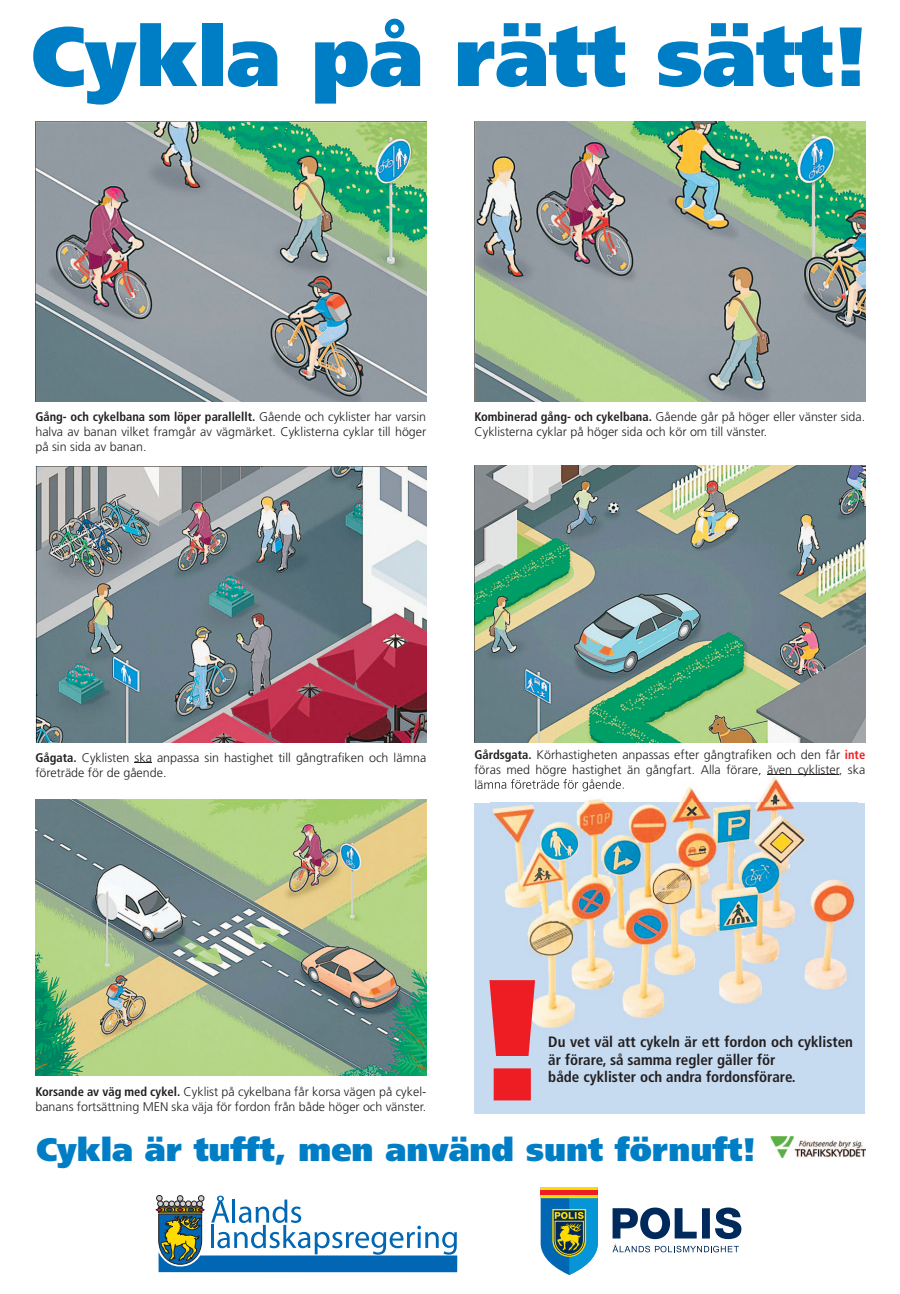
<style>
.page{position:relative;width:900px;height:1294px;background:#fff}
.page>*{position:absolute;margin:0;border:0;box-sizing:border-box;transform-origin:0 0}
.t1{font:900 172.25px "Frutiger";color:#ee1d23}
.t2{font:900 83.75px "Frutiger";color:#007ec5}
.t3{font:900 32.5px "Frutiger";color:#007ec5}
.t4{font:700 condensed 15px/17.5px "Frutiger";color:#231f20}
.t5{font:300 12.5px/15px "Frutiger";color:#231f20}
.s1{font-weight:700;font-stretch:condensed}
.s2{font-weight:700;font-stretch:condensed;color:#ee1d23}
</style>
<div class="page">
<img style="left:35px;top:122px;width:391px;height:280px">
<img style="left:474px;top:465px;width:391px;height:277px">
<hr style="left:767px;top:774px;width:72px;height:1px;background:#231f20">
<img style="left:475px;top:121px;width:390px;height:281px">
<img style="left:35px;top:799px;width:391px;height:276px">
<img style="left:35px;top:466px;width:391px;height:276px">
<svg style="left:135px;top:762px;width:17px;height:1px"></svg>
<img style="left:770px;top:1136px;width:95px;height:21px">
<div style="left:474px;top:802px;width:391px;height:311px;background:#c6daf0"></div>
<img style="left:492px;top:776px;width:363px;height:252px">
<img style="left:550px;top:775px;width:210px;height:1px">
<img style="left:491px;top:779px;width:133px;height:12px">
<div style="left:156px;top:1194px;width:7px;height:7px;border:1px solid #231f20;border-radius:50%"></div>
<svg style="left:156px;top:1195px;width:301px;height:77px"></svg>
<svg style="left:613px;top:1244px;width:126px;height:8px"></svg>
<svg style="left:613px;top:1207px;width:84px;height:31px"></svg>
<div style="left:702px;top:1208px;width:8px;height:30px;background:#00295c"></div>
<svg style="left:715px;top:1207px;width:26px;height:31px"></svg>
<svg style="left:541px;top:1187px;width:57px;height:87px;background:#5f8b86"></svg>
<h2 class="t2" style="left:32px;top:5px;width:838px">Cykla på rätt sätt!</h2>
<p class="t5" style="left:35px;top:409px;width:392px;text-align:justify"><span class="s1">Gång- och cykelbana som löper parallellt.</span> Gående och cyklister har varsin halva av banan vilket framgår av vägmärket. Cyklisterna cyklar till höger på sin sida av banan.</p>
<p class="t5" style="left:474px;top:409px;width:392px"><span class="s1">Kombinerad gång- och cykelbana.</span> Gående går på höger eller vänster sida.<br>Cyklisterna cyklar på höger sida och kör om till vänster.</p>
<p class="t5" style="left:35px;top:749px;width:392px"><span class="s1">Gågata.</span> Cyklisten ska anpassa sin hastighet till gångtrafiken och lämna företräde för de gående.</p>
<p class="t5" style="left:474px;top:746px;width:392px"><span class="s1">Gårdsgata.</span> Körhastigheten anpassas efter gångtrafiken och den får <span class="s2">inte </span>föras med högre hastighet än gångfart. Alla förare, även cyklister, ska</p>
<p class="t5" style="left:35px;top:1083px;width:392px"><span class="s1">Korsande av väg med cykel.</span> Cyklist på cykelbana får korsa vägen på cykel&shy;banans fortsättning MEN ska väja för fordon från både höger och vänster.</p>
<h1 class="t1" style="left:476px;top:934px;width:74px">!</h1>
<p class="t4" style="left:548px;top:1033px;width:306px">Du vet väl att cykeln är ett fordon och cyklisten är förare, så samma regler gäller för</p>
<p class="t4" style="left:548px;top:1068px;width:249px">både cyklister och andra fordonsförare.</p>
<h3 class="t3" style="left:36px;top:1129px;width:721px">Cykla är tufft, men använd sunt förnuft!</h3>
</div>
